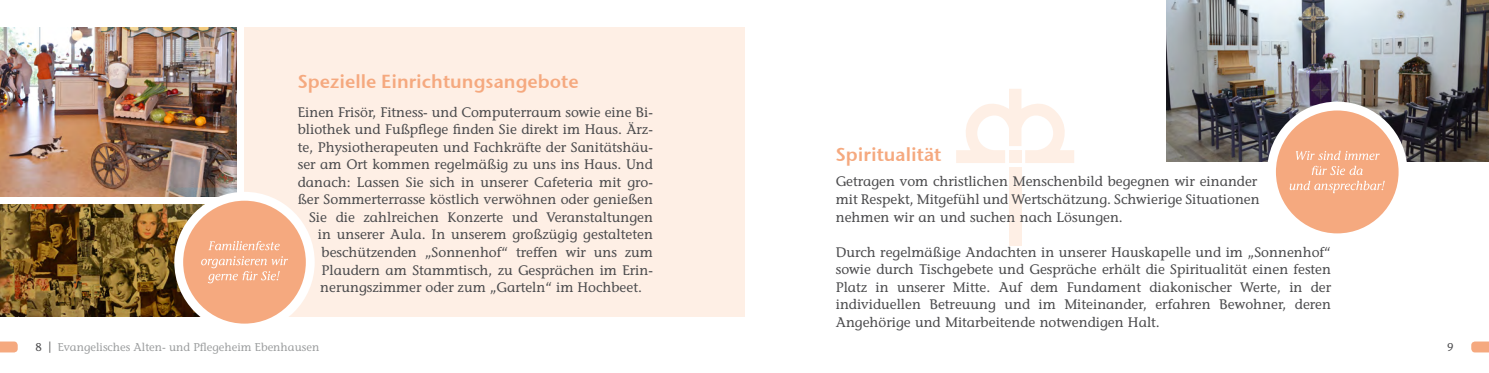
<style>
.page{position:relative;width:1489px;height:373px;background:#fff}
.page>*{position:absolute;margin:0;border:0;box-sizing:border-box;transform-origin:0 0}
.t1{font:18.75px "Stone Sans Sem ITCTT Semi";color:#f5a97f}
.t2{font:13.75px/17.5px "Stone Informal";color:#4b4b4d}
.t3{font:11.25px "Stone Informal";color:#9c9e9f}
.t4{font:11.25px "Stone Informal";color:#4b4b4d}
.s1{color:#4b4b4d}
</style>
<div class="page">
<svg style="left:1471px;top:341px;width:17px;height:11px"></svg>
<svg style="left:0;top:341px;width:18px;height:11px"></svg>
<img style="left:1166px;top:0;width:322px;height:161px">
<img style="left:0;top:27px;width:237px;height:169px">
<div style="left:244px;top:27px;width:500px;height:289px;background:#feefe5"></div>
<img style="left:0;top:204px;width:203px;height:112px">
<svg style="left:956px;top:89px;width:118px;height:74px"></svg>
<div style="left:1009px;top:167px;width:12px;height:78px;background:#feefe5"></div>
<div style="left:174px;top:191px;width:141px;height:141px;background:#fff;border-radius:50%"></div>
<div style="left:183px;top:200px;width:123px;height:123px;background:#f5a97f;border-radius:50%"></div>
<svg style="left:201px;top:256px;width:87px;height:27px"></svg>
<svg style="left:208px;top:241px;width:72px;height:9px"></svg>
<div style="left:1266px;top:101px;width:141px;height:141px;background:#fff;border-radius:50%"></div>
<div style="left:1275px;top:110px;width:123px;height:123px;background:#f5a97f;border-radius:50%"></div>
<svg style="left:1289px;top:150px;width:95px;height:43px"></svg>
<h1 class="t1" style="left:298px;top:65px;width:282px">Spezielle Einrichtungsangebote</h1>
<p class="t2" style="left:298px;top:103px;width:357px">Einen Frisör, Fitness- und Computerraum sowie eine Bi-</p>
<p class="t2" style="left:298px;top:120px;width:356px">bliothek und Fußpflege finden Sie direkt im Haus. Ärz-</p>
<p class="t2" style="left:298px;top:138px;width:356px">te, Physiotherapeuten und Fachkräfte der Sanitätshäu-</p>
<p class="t2" style="left:298px;top:155px;width:356px">ser am Ort kommen regelmäßig zu uns ins Haus. Und</p>
<p class="t2" style="left:298px;top:173px;width:356px">danach: Lassen Sie sich in unserer Cafeteria mit gro-</p>
<p class="t2" style="left:298px;top:190px;width:357px">ßer Sommerterrasse köstlich verwöhnen oder genießen</p>
<p class="t2" style="left:309px;top:208px;width:345px">Sie die zahlreichen Konzerte und Veranstaltungen</p>
<p class="t2" style="left:318px;top:225px;width:336px">in unserer Aula. In unserem großzügig gestalteten</p>
<p class="t2" style="left:321px;top:243px;width:333px">beschützenden „Sonnenhof“ treffen wir uns zum</p>
<p class="t2" style="left:321px;top:260px;width:333px">Plaudern am Stammtisch, zu Gesprächen im Erin-</p>
<p class="t2" style="left:320px;top:278px;width:323px">nerungszimmer oder zum „Garteln“ im Hochbeet.</p>
<h1 class="t1" style="left:835px;top:139px;width:107px">Spiritualität</h1>
<p class="t2" style="left:835px;top:173px;width:425px">Getragen vom christlichen Menschenbild begegnen wir einander mit Respekt, Mitgefühl und Wertschätzung. Schwierige Situationen nehmen wir an und suchen nach Lösungen.</p>
<p class="t2" style="left:835px;top:243px;width:497px;text-align:justify">Durch regelmäßige Andachten in unserer Hauskapelle und im „Sonnenhof“ sowie durch Tischgebete und Gespräche erhält die Spiritualität einen festen Platz in unserer Mitte. Auf dem Fundament diakonischer Werte, in der individuellen Betreuung und im Miteinander, erfahren Bewohner, deren Angehörige und Mitarbeitende notwendigen Halt.</p>
<p class="t3" style="left:35px;top:340px;width:285px"><span class="s1">8 |</span> Evangelisches Alten- und Pflegeheim Ebenhausen</p>
<p class="t4" style="left:1446px;top:340px;width:8px">9</p>
</div>
